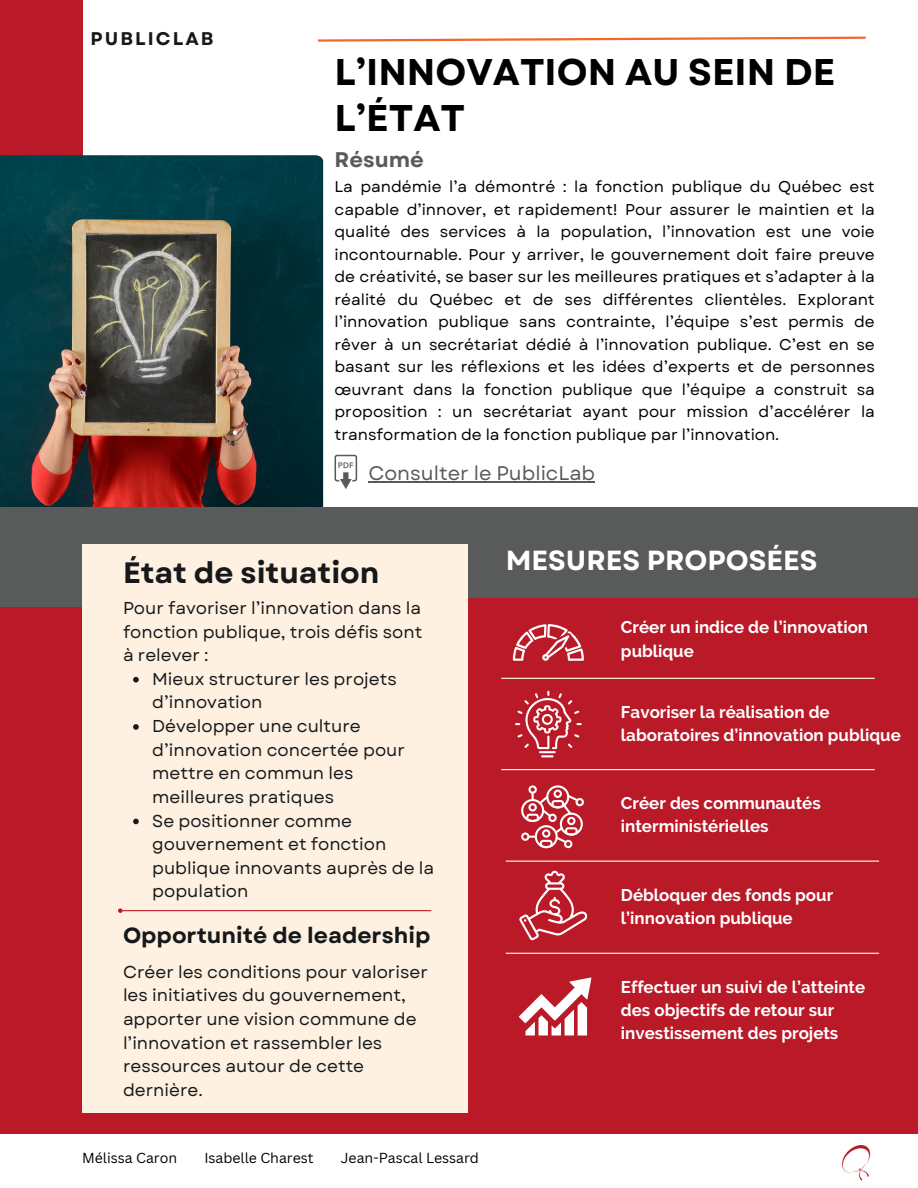
<style>
.page{position:relative;width:918px;height:1188px;background:#fff}
.page>*{position:absolute;margin:0;border:0;box-sizing:border-box;transform-origin:0 0}
.t1{font:700 37.2px/46.2px "Garet";color:#000}
.t2{font:700 29.4px "Garet";color:#16191b}
.t3{font:700 27.6px "Garet";color:#fff}
.t4{font:700 21.9px "Garet";color:#16191b}
.t5{font:700 21.15px "Garet";color:#595a5a}
.t6{font:19.65px "Garet";color:#595a5a}
.t7{font:700 18.3px "Garet";letter-spacing:.115em;color:#16191b}
.t8{font:17.25px/23.7px "Garet";color:#16191b}
.t9{font:700 16.95px/23.2px "Raleway";color:#fff}
.t10{font:15.6px/22.5px "Garet";color:#000;text-align:justify}
.t11{font:14.1px "Canva Sans";color:#000}
</style>
<div class="page">
<div style="left:0;top:0;width:82px;height:172px;background:#ba1928"></div>
<svg style="left:318px;top:36px;width:548px;height:6px"></svg>
<div style="left:0;top:552px;width:82px;height:582px;background:#ba1928"></div>
<img style="left:0;top:155px;width:323px;height:353px">
<div style="left:0;top:508px;width:918px;height:99px;background:#595a5a"></div>
<div style="left:82px;top:599px;width:836px;height:535px;background:#ba1928"></div>
<div style="left:82px;top:544px;width:385px;height:568px;background:#fef1e1"></div>
<hr style="left:122px;top:910px;width:309px;height:1px;background:#ba1928">
<svg style="left:118px;top:908px;width:5px;height:5px"></svg>
<svg style="left:335px;top:455px;width:22px;height:34px"></svg>
<img style="left:843px;top:1145px;width:28px;height:36px">
<hr style="left:501px;top:678px;width:374px;height:1px;background:#fffee6">
<hr style="left:501px;top:769px;width:374px;height:1px;background:#fffee6">
<hr style="left:506px;top:861px;width:373px;height:1px;background:#fffee6">
<hr style="left:506px;top:953px;width:373px;height:1px;background:#fffee6">
<svg style="left:513px;top:624px;width:71px;height:37px"></svg>
<svg style="left:515px;top:691px;width:66px;height:66px"></svg>
<svg style="left:521px;top:785px;width:63px;height:63px"></svg>
<svg style="left:519px;top:871px;width:69px;height:69px"></svg>
<svg style="left:519px;top:977px;width:72px;height:58px"></svg>
<svg style="left:133px;top:677px;width:6px;height:6px"></svg>
<svg style="left:133px;top:724px;width:6px;height:6px"></svg>
<svg style="left:133px;top:819px;width:6px;height:5px"></svg>
<hr style="left:368px;top:481px;width:227px;height:1px;background:#595a5a">
<p class="t7" style="left:91px;top:25px;width:124px">PUBLICLAB</p>
<p class="t1" style="left:335px;top:49px;width:502px">L’INNOVATION AU SEIN DE<br>L’ÉTAT</p>
<p class="t5" style="left:335px;top:144px;width:91px">Résumé</p>
<p class="t10" style="left:335px;top:176px;width:542px">La pandémie l’a démontré : la fonction publique du Québec est capable d’innover, et rapidement! Pour assurer le maintien et la qualité des services à la population, l’innovation est une voie incontournable. Pour y arriver, le gouvernement doit faire preuve de créativité, se baser sur les meilleures pratiques et s’adapter à la réalité du Québec et de ses différentes clientèles. Explorant l’innovation publique sans contrainte, l’équipe s’est permis de rêver à un secrétariat dédié à l’innovation publique. C’est en se basant sur les réflexions et les idées d’experts et de personnes œuvrant dans la fonction publique que l’équipe a construit sa proposition : un secrétariat ayant pour mission d’accélérer la transformation de la fonction publique par l’innovation.</p>
<p class="t6" style="left:368px;top:459px;width:228px">Consulter le PublicLab</p>
<p class="t2" style="left:123px;top:551px;width:258px">État de situation</p>
<p class="t8" style="left:123px;top:596px;width:301px;text-align:justify">Pour favoriser l’innovation dans la fonction publique, trois défis sont à relever :</p>
<p class="t8" style="left:152px;top:667px;width:246px">Mieux structurer les projets d’innovation</p>
<p class="t8" style="left:152px;top:714px;width:254px">Développer une culture d’innovation concertée pour mettre en commun les meilleures pratiques</p>
<p class="t8" style="left:152px;top:809px;width:284px">Se positionner comme gouvernement et fonction publique innovants auprès de la population</p>
<p class="t4" style="left:123px;top:919px;width:309px">Opportunité de leadership</p>
<p class="t8" style="left:123px;top:960px;width:306px">Créer les conditions pour valoriser les initiatives du gouvernement, apporter une vision commune de l’innovation et rassembler les ressources autour de cette dernière.</p>
<p class="t11" style="left:82px;top:1148px;width:97px">Mélissa Caron</p>
<p class="t11" style="left:204px;top:1148px;width:111px">Isabelle Charest</p>
<p class="t11" style="left:341px;top:1148px;width:140px">Jean-Pascal Lessard</p>
<p class="t3" style="left:506px;top:540px;width:313px">MESURES PROPOSÉES</p>
<p class="t9" style="left:621px;top:616px;width:249px">Créer un indice de l’innovation publique</p>
<p class="t9" style="left:621px;top:700px;width:281px">Favoriser la réalisation de laboratoires d’innovation publique</p>
<p class="t9" style="left:621px;top:791px;width:201px">Créer des communautés interministérielles</p>
<p class="t9" style="left:621px;top:884px;width:214px">Débloquer des fonds pour l’innovation publique</p>
<p class="t9" style="left:621px;top:975px;width:246px">Effectuer un suivi de l’atteinte des objectifs de retour sur investissement des projets</p>
</div>
